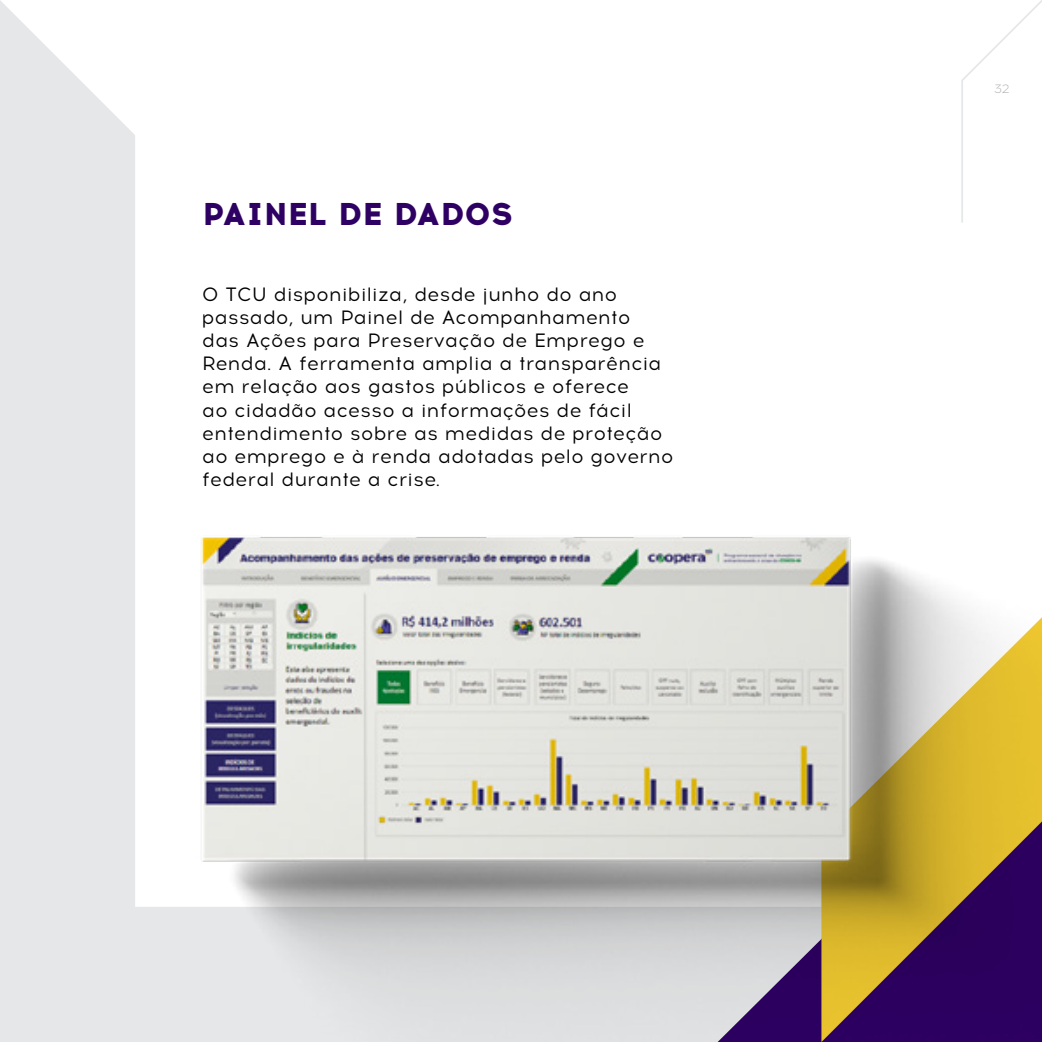
<style>
.page{position:relative;width:1042px;height:1042px;background:#fff}
.page>*{position:absolute;margin:0;border:0;box-sizing:border-box;transform-origin:0 0}
.t1{font:800 31.5px "Acrom";letter-spacing:.01em;color:#2e0063}
.t2{font:19.25px/23.1px "Acrom";letter-spacing:.02em;color:#000}
.t3{font:300 12.25px "Acrom";color:#a7a9ac}
</style>
<div class="page">
<svg style="left:0;top:0;width:135px;height:322px;fill:#e6e7e8"></svg>
<svg style="left:961px;top:0;width:81px;height:223px"></svg>
<img style="left:0;top:322px;width:1042px;height:720px">
<h1 class="t1" style="left:202px;top:190px;width:312px">PAINEL DE DADOS</h1>
<p class="t2" style="left:202px;top:283px;width:473px">O TCU disponibiliza, desde junho do ano passado, um Painel de Acompanhamento<br>das Ações para Preservação de Emprego e Renda. A ferramenta amplia a transparência em relação aos gastos públicos e oferece<br>ao cidadão acesso a informações de fácil entendimento sobre as medidas de proteção ao emprego e à renda adotadas pelo governo federal durante a crise.</p>
<p class="t3" style="left:994px;top:81px;width:17px">32</p>
</div>
